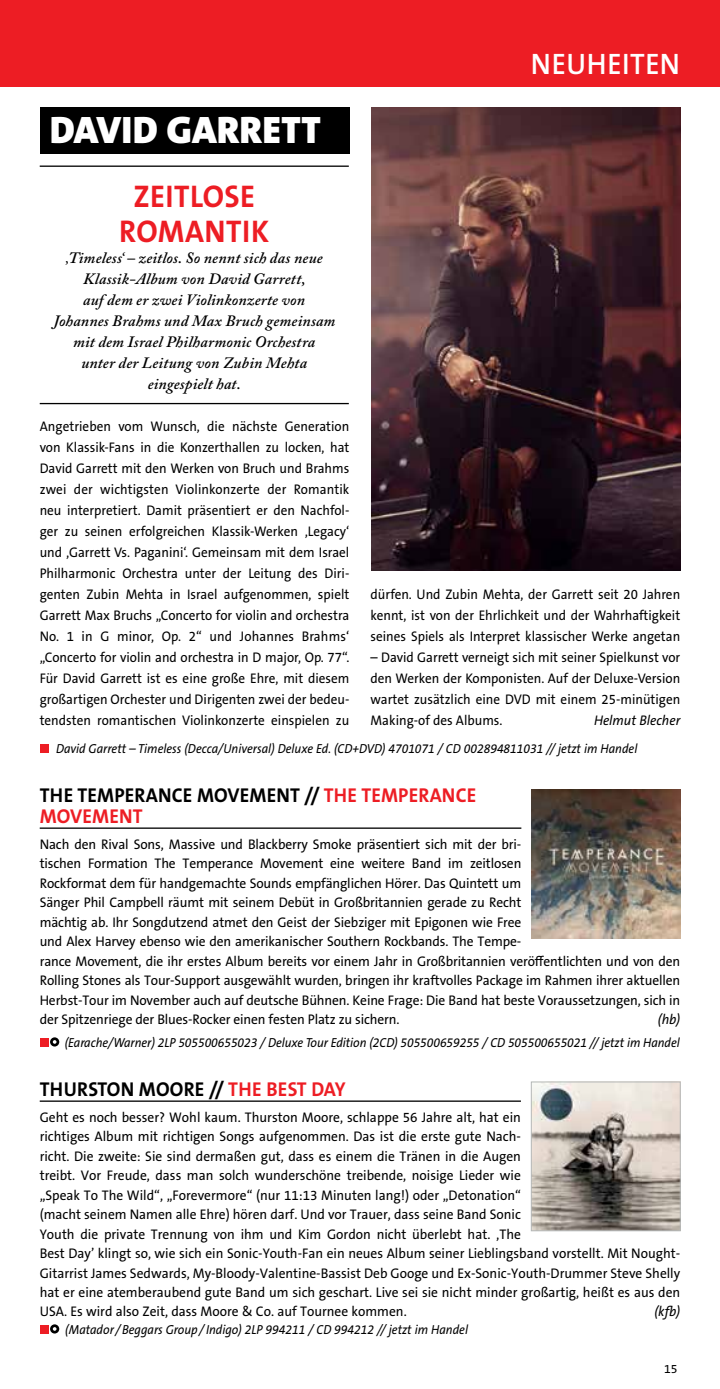
<style>
.page{position:relative;width:720px;height:1389px;background:#fff}
.page>*{position:absolute;margin:0;border:0;box-sizing:border-box;transform-origin:0 0}
.t1{font:900 38.5px "The Sans B Plus W9";color:#fff}
.t2{font:700 31.5px/35px "The Sans B Plus W7";letter-spacing:.015em;color:#ed1d24;text-align:center;scale:.96 1}
.t3{font:600 29.75px "The Sans B Plus W6";letter-spacing:.015em;color:#fff;scale:.96 1}
.t4{font:700 20.12px/21px "The Sans B Plus W7";letter-spacing:.01em;color:#000;scale:.96 1}
.t5{font:700 20.12px "The Sans B Plus W7";letter-spacing:-.005em;color:#ed1d24;scale:.96 1}
.t6{font:italic 600 15.75px/21px "Adobe Caslon Pro";letter-spacing:.01em;color:#000;text-align:center}
.t7{font:14px/19.4px "The Sans B Plus W5 Plain";color:#000;scale:.96 1}
.t8{font:14px/21px "The Sans B Plus W5 Plain";color:#000;text-align:justify;scale:.94 1}
.t9{font:italic 14px "The Sans B Plus W5 Plain";color:#000;scale:.94 1}
.t10{font:italic 14px "The Sans B Plus W5 Plain";color:#000;scale:.96 1}
.t11{font:italic 13.12px "The Sans B Plus W5 Plain";color:#000;scale:.92 1}
.t12{font:12.25px "The Sans B Plus W5 Plain";color:#000}
.s1{color:#ed1d24}
.s2{color:#000}
</style>
<div class="page">
<div style="left:0;top:0;width:719px;height:87px;background:#ed1d24"></div>
<hr style="left:40px;top:1100px;width:480px;height:2px;background:#000">
<div style="left:40px;top:1325px;width:9px;height:9px;background:#ed1d24"></div>
<svg style="left:50px;top:1324px;width:9px;height:10px"></svg>
<img style="left:532px;top:1084px;width:146px;height:145px">
<div style="left:530px;top:1082px;width:150px;height:149px;border:1px solid #b5b8b8"></div>
<hr style="left:40px;top:827px;width:481px;height:2px;background:#000">
<div style="left:40px;top:1038px;width:9px;height:9px;background:#ed1d24"></div>
<svg style="left:50px;top:1037px;width:9px;height:10px"></svg>
<img style="left:531px;top:790px;width:149px;height:148px">
<hr style="left:40px;top:166px;width:308px;height:1px;background:#000">
<hr style="left:40px;top:403px;width:308px;height:1px;background:#000">
<div style="left:40px;top:108px;width:309px;height:46px;background:#000"></div>
<div style="left:40px;top:744px;width:9px;height:9px;background:#ed1d24"></div>
<img style="left:371px;top:108px;width:309px;height:463px">
<h1 class="t1" style="left:50px;top:106px;width:252px">DAVID GARRETT</h1>
<h2 class="t2" style="left:119px;top:179px;width:155px">ZEITLOSE<br>ROMANTIK</h2>
<p class="t6" style="left:53px;top:247px;width:284px">‚Timeless‘ – zeitlos. So nennt sich das neue Klassik-Album von David Garrett,<br>auf dem er zwei Violinkonzerte von<br>Johannes Brahms und Max Bruch gemeinsam mit dem Israel Philharmonic Orchestra<br>unter der Leitung von Zubin Mehta eingespielt hat.</p>
<p class="t8" style="left:40px;top:415px;width:331px">Angetrieben vom Wunsch, die nächste Generation von Klassik-Fans in die Konzerthallen zu locken, hat David Garrett mit den Werken von Bruch und Brahms zwei der wichtigsten Violinkonzerte der Romantik neu interpretiert. Damit präsentiert er den Nachfol&shy;ger zu seinen erfolgreichen Klassik-Werken ‚Legacy‘ und ‚Garrett Vs. Paganini‘. Gemeinsam mit dem Israel Philharmonic Orchestra unter der Leitung des Diri&shy;genten Zubin Mehta in Israel aufgenommen, spielt Garrett Max Bruchs „Concerto for violin and orchestra No. 1 in G minor, Op. 2“ und Johannes Brahms‘ „Concerto for violin and orchestra in D major, Op. 77“.<br>Für David Garrett ist es eine große Ehre, mit diesem großartigen Orchester und Dirigenten zwei der bedeu&shy;tendsten romantischen Violinkonzerte einspielen zu</p>
<h3 class="t3" style="left:626px;top:44px;width:57px">LIVE</h3>
<h3 class="t3" style="left:530px;top:44px;width:157px">N EUHEITEN</h3>
<p class="t8" style="left:370px;top:583px;width:331px">dürfen. U nd Zubin Mehta, der Garrett seit 20 Jahren kennt, ist von der Ehrlichkeit und der Wahrhaftigkeit seines Spiels als I nterpret klassischer Werke angetan</p>
<p class="t8" style="left:370px;top:646px;width:331px">– David Garrett verneigt sich mit seiner Spielkunst vor den Werken der Komponisten. Auf der Deluxe-Version wartet zusätzlich eine DVD mit einem 25-minütigen Making-of des Albums.</p>
<p class="t9" style="left:593px;top:711px;width:93px">Helmut Blecher</p>
<p class="t11" style="left:56px;top:740px;width:633px">David Garrett – Timeless (Decca/Universal) Deluxe Ed. (CD+DVD) 4701071 / CD 002894811031 // jetzt im Handel</p>
<h3 class="t4" style="left:40px;top:784px;width:456px">THE TEMPERANCE MOVEMENT // <span class="s1">THE TEMPERANCE<br>MOVEMENT</span></h3>
<p class="t7" style="left:40px;top:835px;width:668px">Nach den Rival Sons, Massive und Blackberry Smoke präsentiert sich mit der bri-<br>tischen Formation The Temperance Movement eine weitere Band im zeitlosen<br>Rockformat dem für handgemachte Sounds empfänglichen Hörer. Das Quintett um<br>Sänger Phil Campbell räumt mit seinem Debüt in Großbritannien gerade zu Recht<br>mächtig ab. I hr Songdutzend atmet den Geist der Siebziger mit Epigonen wie Free<br>und Alex Harvey ebenso wie den amerikanischer Southern Rockbands. The Tempe-<br>rance Movement, die ihr erstes Album bereits vor einem Jahr in Großbritannien veröffentlichten und von den Rolling Stones als Tour-Support ausgewählt wurden, bringen ihr kraftvolles Package im Rahmen ihrer aktuellen Herbst-Tour im November auch auf deutsche Bühnen. Keine Frage: Die Band hat beste Voraussetzungen, sich in der Spitzenriege der Blues-Rocker einen festen Platz zu sichern.</p>
<p class="t10" style="left:657px;top:1011px;width:25px">(hb)</p>
<p class="t11" style="left:65px;top:1034px;width:670px">(Earache/Warner) 2LP 505500655023 / Deluxe Tour Edition (2CD) 505500659255 / CD 505500655021 // jetzt im Handel</p>
<h3 class="t4" style="left:40px;top:1078px;width:120px">THURSTON MOO</h3>
<h3 class="t5" style="left:184px;top:1076px;width:169px"><span class="s2">RE //</span> THE BEST DAY</h3>
<p class="t7" style="left:40px;top:1108px;width:668px">Geht es noch besser? Wohl kaum. Thurston Moore, schlappe 56 Jahre alt, hat ein<br>richtiges Album mit richtigen Songs aufgenommen. Das ist die erste gute Nach-<br>richt. Die zweite: Sie sind dermaßen gut, dass es einem die Tränen in die Augen<br>treibt. Vor Freude, dass man solch wunderschöne treibende, noisige Lieder wie<br>„Speak To The Wild“, „Forevermore“ (nur 11:13 Minuten lang!) oder „Detonation“<br>(macht seinem Namen alle Ehre) hören darf. U nd vor Trauer, dass seine Band Sonic<br>Youth die private Trennung von ihm und Kim Gordon nicht überlebt hat. ‚The<br>Best Day’ klingt so, wie sich ein Sonic-Youth-Fan ein neues Album seiner Lieblingsband vorstellt. Mit Nought-Gitarrist James Sedwards, My-Bloody-Valentine-Bassist Deb Googe und Ex-Sonic-Youth-Drummer Steve Shelly hat er eine atemberaubend gute Band um sich geschart. Live sei sie nicht minder großartig, heißt es aus den USA. Es wird also Zeit, dass Moore &amp; Co. auf Tournee kommen.</p>
<p class="t10" style="left:654px;top:1303px;width:28px">(kfb)</p>
<p class="t11" style="left:65px;top:1321px;width:439px">(Matador /Beggars Group/ Indigo) 2LP 994211 / CD 994212 // jetzt im Handel</p>
<p class="t12" style="left:663px;top:1361px;width:15px">15</p>
</div>
